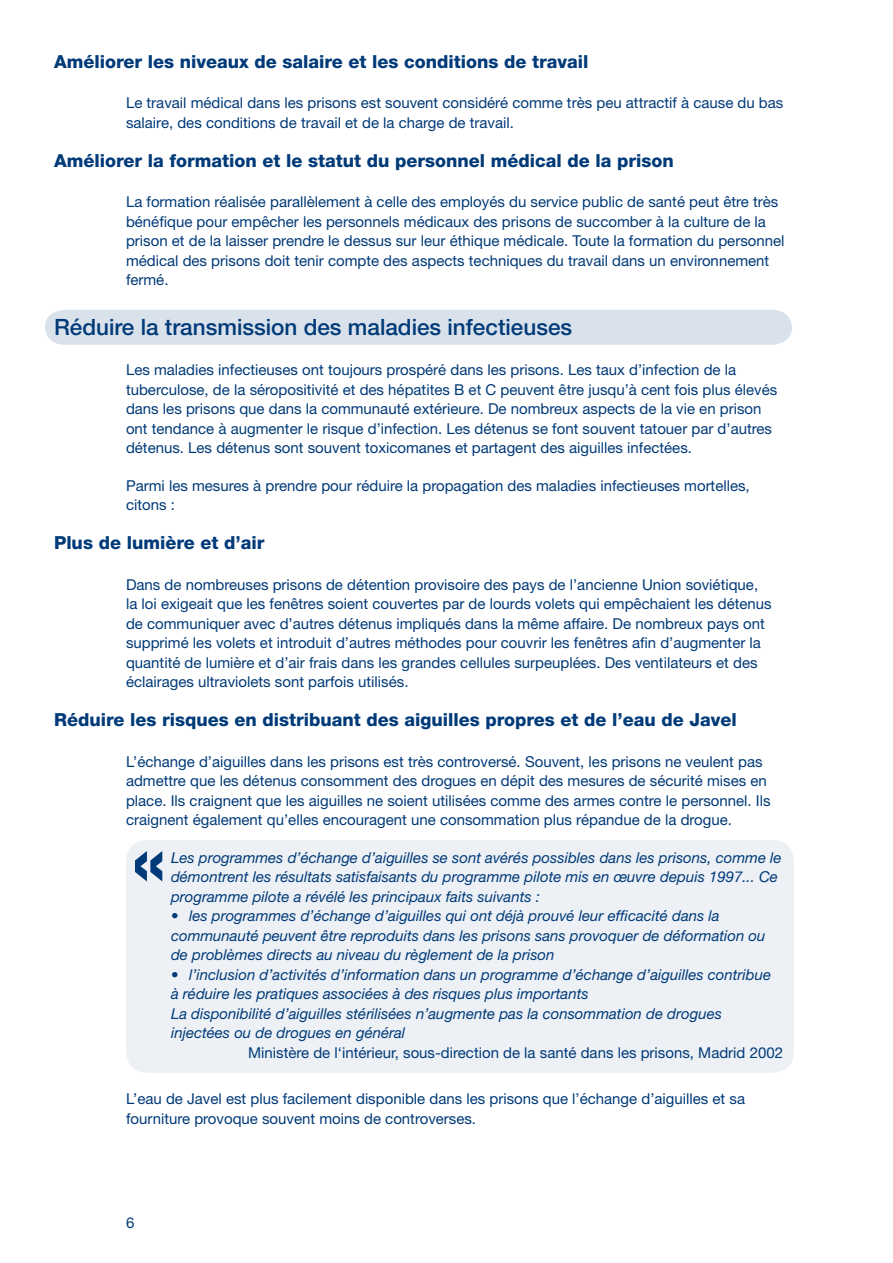
<style>
.page{position:relative;width:893px;height:1263px;background:#fff}
.page>*{position:absolute;margin:0;border:0;box-sizing:border-box;transform-origin:0 0}
.t1{font:500 22.5px "Helvetica Neue";color:#003a78}
.t2{font:800 18px "Helvetica Neue";color:#003a78}
.t3{font:15px/19.5px "Helvetica Neue";color:#003a78}
.t4{font:italic 15px/19.5px "Helvetica Neue";color:#003a78}
</style>
<div class="page">
<div style="left:126px;top:840px;width:668px;height:233px;background:#edf1f6;border-radius:21px"></div>
<div style="left:45px;top:310px;width:747px;height:35px;background:#d9e1eb"></div>
<svg style="left:135px;top:851px;width:27px;height:30px"></svg>
<p class="t2" style="left:54px;top:51px;width:536px">Améliorer les niveaux de salaire et les conditions de travail</p>
<p class="t3" style="left:126px;top:93px;width:659px">Le travail médical dans les prisons est souvent considéré comme très peu attractif à cause du bas salaire, des conditions de travail et de la charge de travail.</p>
<p class="t2" style="left:54px;top:150px;width:621px">Améliorer la formation et le statut du personnel médical de la prison</p>
<p class="t3" style="left:126px;top:192px;width:660px">La formation réalisée parallèlement à celle des employés du service public de santé peut être très bénéfique pour empêcher les personnels médicaux des prisons de succomber à la culture de la prison et de la laisser prendre le dessus sur leur éthique médicale. Toute la formation du personnel médical des prisons doit tenir compte des aspects techniques du travail dans un environnement fermé.</p>
<h1 class="t1" style="left:54px;top:313px;width:520px">Réduire la transmission des maladies infectieuses</h1>
<p class="t3" style="left:126px;top:360px;width:653px">Les maladies infectieuses ont toujours prospéré dans les prisons. Les taux d’infection de la tuberculose, de la séropositivité et des hépatites B et C peuvent être jusqu’à cent fois plus élevés dans les prisons que dans la communauté extérieure. De nombreux aspects de la vie en prison ont tendance à augmenter le risque d’infection. Les détenus se font souvent tatouer par d’autres détenus. Les détenus sont souvent toxicomanes et partagent des aiguilles infectées.</p>
<p class="t3" style="left:126px;top:475px;width:625px">Parmi les mesures à prendre pour réduire la propagation des maladies infectieuses mortelles, citons :</p>
<p class="t2" style="left:54px;top:532px;width:212px">Plus de lumière et d’air</p>
<p class="t3" style="left:126px;top:574px;width:647px">Dans de nombreuses prisons de détention provisoire des pays de l’ancienne Union soviétique, la loi exigeait que les fenêtres soient couvertes par de lourds volets qui empêchaient les détenus de communiquer avec d’autres détenus impliqués dans la même affaire. De nombreux pays ont supprimé les volets et introduit d’autres méthodes pour couvrir les fenêtres afin d’augmenter la quantité de lumière et d’air frais dans les grandes cellules surpeuplées. Des ventilateurs et des éclairages ultraviolets sont parfois utilisés.</p>
<p class="t2" style="left:54px;top:709px;width:684px">Réduire les risques en distribuant des aiguilles propres et de l’eau de Javel</p>
<p class="t3" style="left:126px;top:751px;width:646px">L’échange d’aiguilles dans les prisons est très controversé. Souvent, les prisons ne veulent pas admettre que les détenus consomment des drogues en dépit des mesures de sécurité mises en place. Ils craignent que les aiguilles ne soient utilisées comme des armes contre le personnel. Ils craignent également qu’elles encouragent une consommation plus répandue de la drogue.</p>
<p class="t4" style="left:171px;top:847px;width:612px">Les programmes d’échange d’aiguilles se sont avérés possibles dans les prisons, comme le démontrent les résultats satisfaisants du programme pilote mis en œuvre depuis 1997... Ce programme pilote a révélé les principaux faits suivants :</p>
<p class="t4" style="left:171px;top:906px;width:596px">• les programmes d’échange d’aiguilles qui ont déjà prouvé leur efficacité dans la communauté peuvent être reproduits dans les prisons sans provoquer de déformation ou de problèmes directs au niveau du règlement de la prison</p>
<p class="t4" style="left:171px;top:964px;width:602px">• l’inclusion d’activités d’information dans un programme d’échange d’aiguilles contribue à réduire les pratiques associées à des risques plus importants<br>La disponibilité d’aiguilles stérilisées n’augmente pas la consommation de drogues injectées ou de drogues en général</p>
<p class="t3" style="left:248px;top:1042px;width:535px">Ministère de l‘intérieur, sous-direction de la santé dans les prisons, Madrid 2002</p>
<p class="t3" style="left:126px;top:1089px;width:621px">L’eau de Javel est plus facilement disponible dans les prisons que l’échange d’aiguilles et sa fourniture provoque souvent moins de controverses.</p>
</div>
